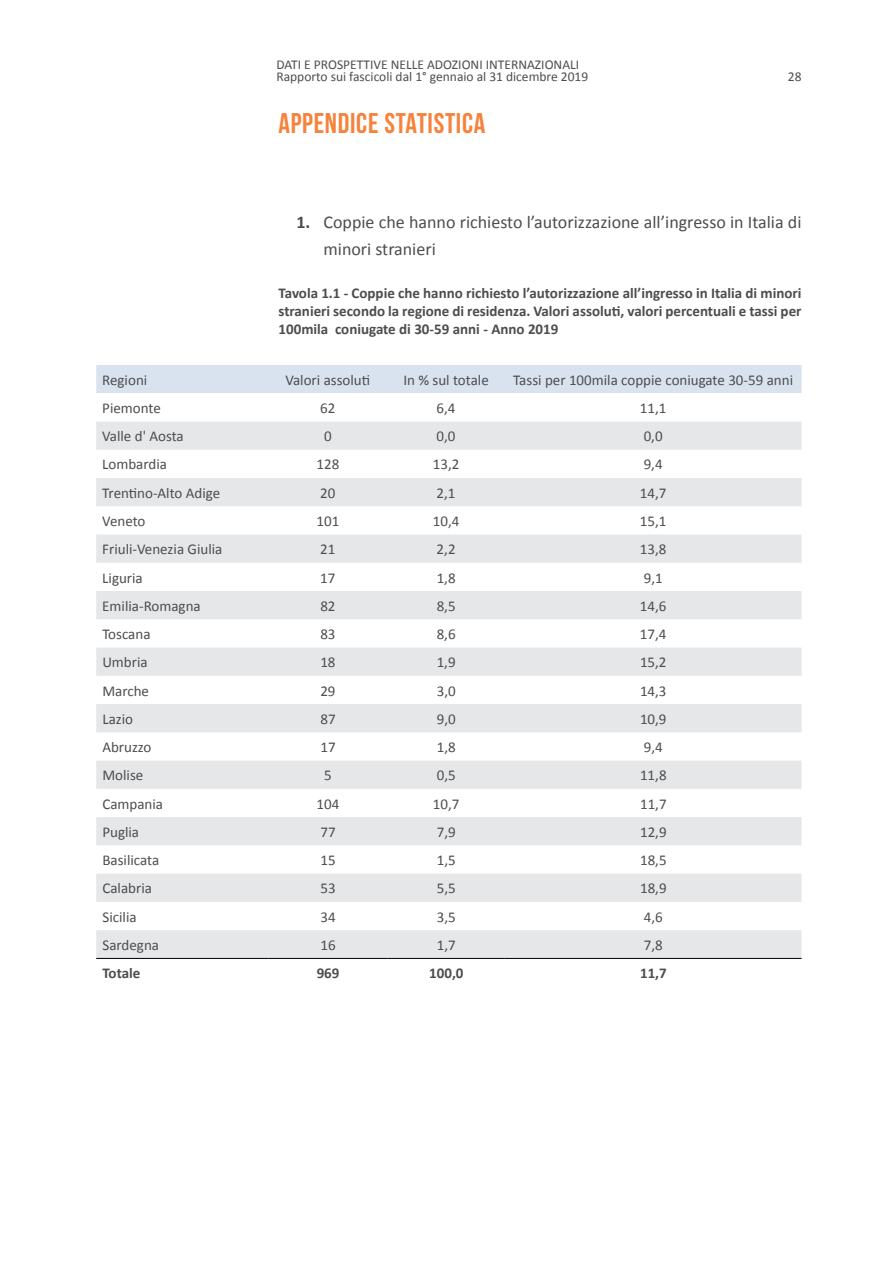
<style>
.page{position:relative;width:893px;height:1263px;background:#fff}
.page>*{position:absolute;margin:0;border:0;box-sizing:border-box;transform-origin:0 0}
.t1{font:28.5px "Bebas Neue";letter-spacing:.025em;color:#f5833c}
.t2{font:18px/27px "Calibri";color:#4d4d4f}
.t3{font:15px "Calibri";color:#4d4d4f}
.t4{font:700 15px/18px "Calibri";color:#4d4d4f;text-align:justify}
.t5{font:13.5px/12px "Calibri";color:#4d4d4f}
.s1{font-weight:700}
</style>
<div class="page">
<div style="left:96px;top:365px;width:705px;height:28px;background:#d9e3ef"></div>
<svg style="left:96px;top:421px;width:705px;height:537px;fill:#ebeced"></svg>
<hr style="left:96px;top:958px;width:172px;height:1px;background:#000">
<hr style="left:268px;top:958px;width:119px;height:1px;background:#000">
<hr style="left:387px;top:958px;width:118px;height:1px;background:#000">
<hr style="left:505px;top:958px;width:296px;height:1px;background:#000">
<p class="t5" style="left:276px;top:58px;width:313px">DATI E PROSPETTIVE NELLE ADOZIONI INTERNAZIONALI<br>Rapporto sui fascicoli dal 1° gennaio al 31 dicembre 2019</p>
<h1 class="t1" style="left:279px;top:108px;width:208px">APPENDICE STATISTICA</h1>
<p class="t5" style="left:788px;top:70px;width:15px">28</p>
<p class="t2" style="left:324px;top:208px;width:479px;text-indent:-27px"><span class="s1">1.</span> Coppie che hanno richiesto l’autorizzazione all’ingresso in Italia di minori stranieri</p>
<p class="t4" style="left:279px;top:284px;width:524px">Tavola 1.1 - Coppie che hanno richiesto l’autorizzazione all’ingresso in Italia di minori stranieri secondo la regione di residenza. Valori assoluti, valori percentuali e tassi per 100mila coniugate di 30-59 anni - Anno 2019</p>
<p class="t3" style="left:102px;top:370px;width:47px">Regioni</p>
<p class="t3" style="left:285px;top:370px;width:86px">Valori assoluti</p>
<p class="t3" style="left:403px;top:370px;width:87px">In % sul totale</p>
<p class="t3" style="left:513px;top:370px;width:281px">Tassi per 100mila coppie coniugate 30-59 anni</p>
<p class="t3" style="left:102px;top:399px;width:60px">Piemonte</p>
<p class="t3" style="left:320px;top:399px;width:17px">62</p>
<p class="t3" style="left:437px;top:399px;width:20px">6,4</p>
<p class="t3" style="left:640px;top:399px;width:28px">11,1</p>
<p class="t3" style="left:102px;top:427px;width:83px">Valle d' Aosta</p>
<p class="t3" style="left:324px;top:427px;width:9px">0</p>
<p class="t3" style="left:437px;top:427px;width:20px">0,0</p>
<p class="t3" style="left:644px;top:427px;width:20px">0,0</p>
<p class="t3" style="left:102px;top:455px;width:66px">Lombardia</p>
<p class="t3" style="left:316px;top:455px;width:24px">128</p>
<p class="t3" style="left:433px;top:455px;width:28px">13,2</p>
<p class="t3" style="left:644px;top:455px;width:20px">9,4</p>
<p class="t3" style="left:102px;top:483px;width:120px">Trentino-Alto Adige</p>
<p class="t3" style="left:320px;top:483px;width:17px">20</p>
<p class="t3" style="left:437px;top:483px;width:20px">2,1</p>
<p class="t3" style="left:640px;top:483px;width:28px">14,7</p>
<p class="t3" style="left:102px;top:512px;width:45px">Veneto</p>
<p class="t3" style="left:316px;top:512px;width:24px">101</p>
<p class="t3" style="left:433px;top:512px;width:28px">10,4</p>
<p class="t3" style="left:640px;top:512px;width:28px">15,1</p>
<p class="t3" style="left:102px;top:540px;width:122px">Friuli-Venezia Giulia</p>
<p class="t3" style="left:320px;top:540px;width:17px">21</p>
<p class="t3" style="left:437px;top:540px;width:20px">2,2</p>
<p class="t3" style="left:640px;top:540px;width:28px">13,8</p>
<p class="t3" style="left:102px;top:568px;width:42px">Liguria</p>
<p class="t3" style="left:320px;top:568px;width:17px">17</p>
<p class="t3" style="left:437px;top:568px;width:20px">1,8</p>
<p class="t3" style="left:644px;top:568px;width:20px">9,1</p>
<p class="t3" style="left:102px;top:596px;width:100px">Emilia-Romagna</p>
<p class="t3" style="left:320px;top:596px;width:17px">82</p>
<p class="t3" style="left:437px;top:596px;width:20px">8,5</p>
<p class="t3" style="left:640px;top:596px;width:28px">14,6</p>
<p class="t3" style="left:102px;top:625px;width:50px">Toscana</p>
<p class="t3" style="left:320px;top:625px;width:17px">83</p>
<p class="t3" style="left:437px;top:625px;width:20px">8,6</p>
<p class="t3" style="left:640px;top:625px;width:28px">17,4</p>
<p class="t3" style="left:102px;top:653px;width:47px">Umbria</p>
<p class="t3" style="left:320px;top:653px;width:17px">18</p>
<p class="t3" style="left:437px;top:653px;width:20px">1,9</p>
<p class="t3" style="left:640px;top:653px;width:28px">15,2</p>
<p class="t3" style="left:102px;top:681px;width:48px">Marche</p>
<p class="t3" style="left:320px;top:681px;width:17px">29</p>
<p class="t3" style="left:437px;top:681px;width:20px">3,0</p>
<p class="t3" style="left:640px;top:681px;width:28px">14,3</p>
<p class="t3" style="left:102px;top:709px;width:32px">Lazio</p>
<p class="t3" style="left:320px;top:709px;width:17px">87</p>
<p class="t3" style="left:437px;top:709px;width:20px">9,0</p>
<p class="t3" style="left:640px;top:709px;width:28px">10,9</p>
<p class="t3" style="left:102px;top:738px;width:51px">Abruzzo</p>
<p class="t3" style="left:320px;top:738px;width:17px">17</p>
<p class="t3" style="left:437px;top:738px;width:20px">1,8</p>
<p class="t3" style="left:644px;top:738px;width:20px">9,4</p>
<p class="t3" style="left:102px;top:766px;width:42px">Molise</p>
<p class="t3" style="left:324px;top:766px;width:9px">5</p>
<p class="t3" style="left:437px;top:766px;width:20px">0,5</p>
<p class="t3" style="left:640px;top:766px;width:28px">11,8</p>
<p class="t3" style="left:102px;top:794px;width:62px">Campania</p>
<p class="t3" style="left:317px;top:794px;width:24px">104</p>
<p class="t3" style="left:433px;top:794px;width:28px">10,7</p>
<p class="t3" style="left:640px;top:794px;width:28px">11,7</p>
<p class="t3" style="left:102px;top:823px;width:38px">Puglia</p>
<p class="t3" style="left:320px;top:823px;width:17px">77</p>
<p class="t3" style="left:437px;top:823px;width:20px">7,9</p>
<p class="t3" style="left:640px;top:823px;width:28px">12,9</p>
<p class="t3" style="left:102px;top:851px;width:58px">Basilicata</p>
<p class="t3" style="left:320px;top:851px;width:17px">15</p>
<p class="t3" style="left:437px;top:851px;width:20px">1,5</p>
<p class="t3" style="left:640px;top:851px;width:28px">18,5</p>
<p class="t3" style="left:102px;top:879px;width:51px">Calabria</p>
<p class="t3" style="left:320px;top:879px;width:17px">53</p>
<p class="t3" style="left:437px;top:879px;width:20px">5,5</p>
<p class="t3" style="left:640px;top:879px;width:28px">18,9</p>
<p class="t3" style="left:102px;top:907px;width:36px">Sicilia</p>
<p class="t3" style="left:320px;top:907px;width:17px">34</p>
<p class="t3" style="left:437px;top:907px;width:20px">3,5</p>
<p class="t3" style="left:644px;top:907px;width:20px">4,6</p>
<p class="t3" style="left:102px;top:936px;width:58px">Sardegna</p>
<p class="t3" style="left:320px;top:936px;width:17px">16</p>
<p class="t3" style="left:437px;top:936px;width:20px">1,7</p>
<p class="t3" style="left:644px;top:936px;width:20px">7,8</p>
<p class="t4" style="left:102px;top:964px;width:39px">Totale</p>
<p class="t4" style="left:317px;top:964px;width:24px">969</p>
<p class="t4" style="left:429px;top:964px;width:36px">100,0</p>
<p class="t4" style="left:640px;top:964px;width:28px">11,7</p>
</div>
